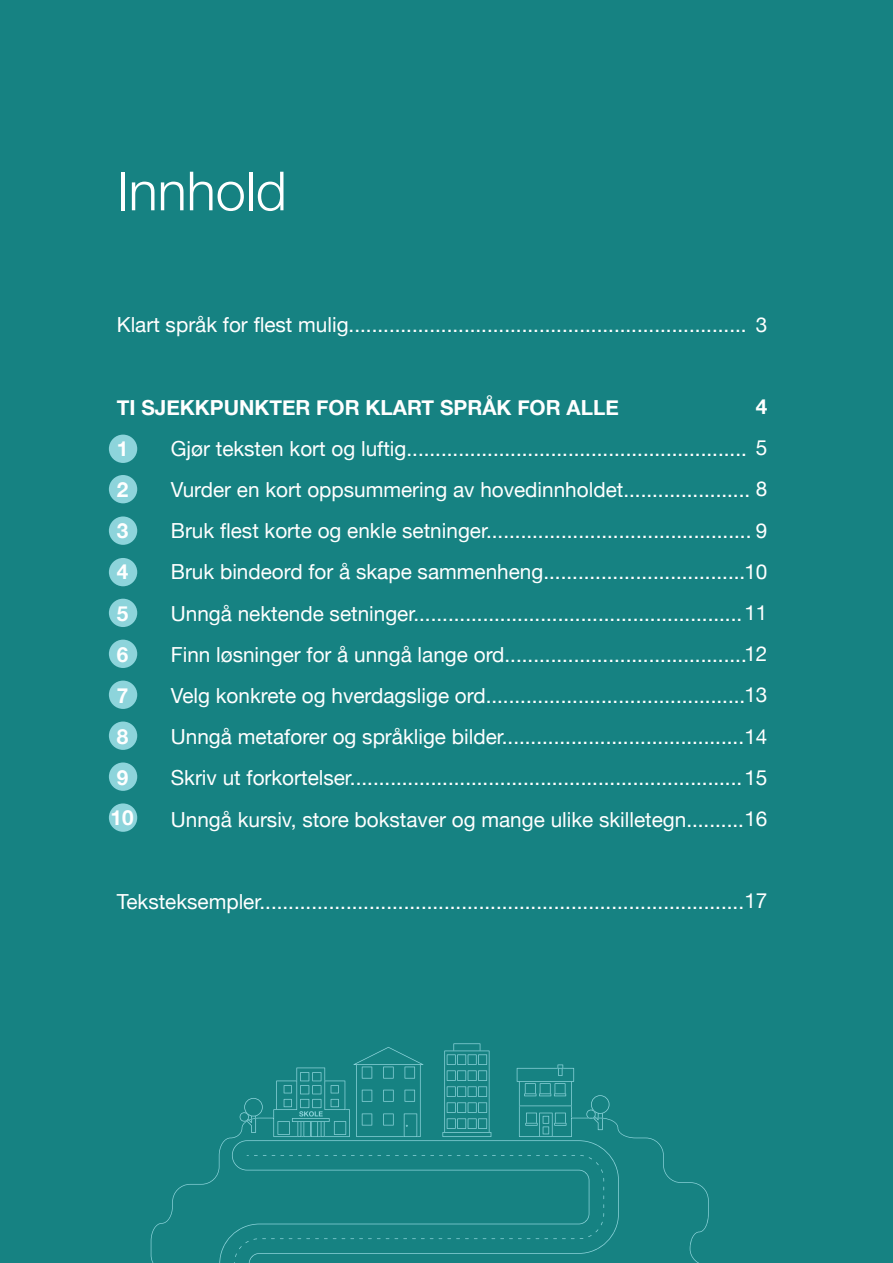
<style>
.page{position:relative;width:893px;height:1263px;background:#fff}
.page>*{position:absolute;margin:0;border:0;box-sizing:border-box;transform-origin:0 0}
.t1{font:300 54px "Helvetica Neue";color:#fff}
.t2{font:20.7px/41.2px "Helvetica Neue";color:#fff;text-align:justify}
.t3{font:700 20.7px/41.2px "Helvetica Neue";color:#fff}
</style>
<div class="page">
<div style="left:0;top:0;width:892px;height:1263px;background:#168282"></div>
<div style="left:109px;top:434px;width:28px;height:29px;background:#8dd4db;border-radius:50%"></div>
<div style="left:109px;top:475px;width:28px;height:28px;background:#8dd4db;border-radius:50%"></div>
<div style="left:109px;top:516px;width:28px;height:29px;background:#8dd4db;border-radius:50%"></div>
<div style="left:109px;top:558px;width:28px;height:28px;background:#8dd4db;border-radius:50%"></div>
<div style="left:109px;top:598px;width:28px;height:29px;background:#8dd4db;border-radius:50%"></div>
<div style="left:109px;top:639px;width:28px;height:29px;background:#8dd4db;border-radius:50%"></div>
<div style="left:109px;top:680px;width:28px;height:29px;background:#8dd4db;border-radius:50%"></div>
<div style="left:109px;top:721px;width:28px;height:29px;background:#8dd4db;border-radius:50%"></div>
<div style="left:109px;top:762px;width:28px;height:29px;background:#8dd4db;border-radius:50%"></div>
<div style="left:109px;top:803px;width:28px;height:28px;background:#8dd4db;border-radius:50%"></div>
<svg style="left:444px;top:1043px;width:46px;height:74px"></svg>
<svg style="left:151px;top:1117px;width:558px;height:146px"></svg>
<svg style="left:517px;top:1064px;width:57px;height:73px"></svg>
<svg style="left:239px;top:1047px;width:184px;height:90px"></svg>
<svg style="left:586px;top:1095px;width:23px;height:35px"></svg>
<h1 class="t1" style="left:117px;top:147px;width:171px">Innhold</h1>
<p class="t2" style="left:117px;top:305px;width:652px">Klart språk for flest mulig..................................................................... 3</p>
<p class="t3" style="left:117px;top:387px;width:503px">TI SJEKKPUNKTER FOR KLART SPRÅK FOR ALLE<br>1<br>2<br>3<br>4<br>5<br>6<br>7<br>8<br>9</p>
<p class="t3" style="left:110px;top:797px;width:25px">10</p>
<p class="t3" style="left:756px;top:386px;width:13px">4</p>
<p class="t2" style="left:171px;top:429px;width:598px">Gjør teksten kort og luftig........................................................... 5<br>Vurder en kort oppsummering av hovedinnholdet...................... 8<br>Bruk flest korte og enkle setninger.............................................. 9<br>Bruk bindeord for å skape sammenheng...................................10<br>Unngå nektende setninger.........................................................11<br>Finn løsninger for å unngå lange ord..........................................12<br>Velg konkrete og hverdagslige ord.............................................13<br>Unngå metaforer og språklige bilder..........................................14<br>Skriv ut forkortelser....................................................................15<br>Unngå kursiv, store bokstaver og mange ulike skilletegn..........16</p>
<p class="t2" style="left:117px;top:882px;width:652px">Teksteksempler....................................................................................17</p>
</div>
